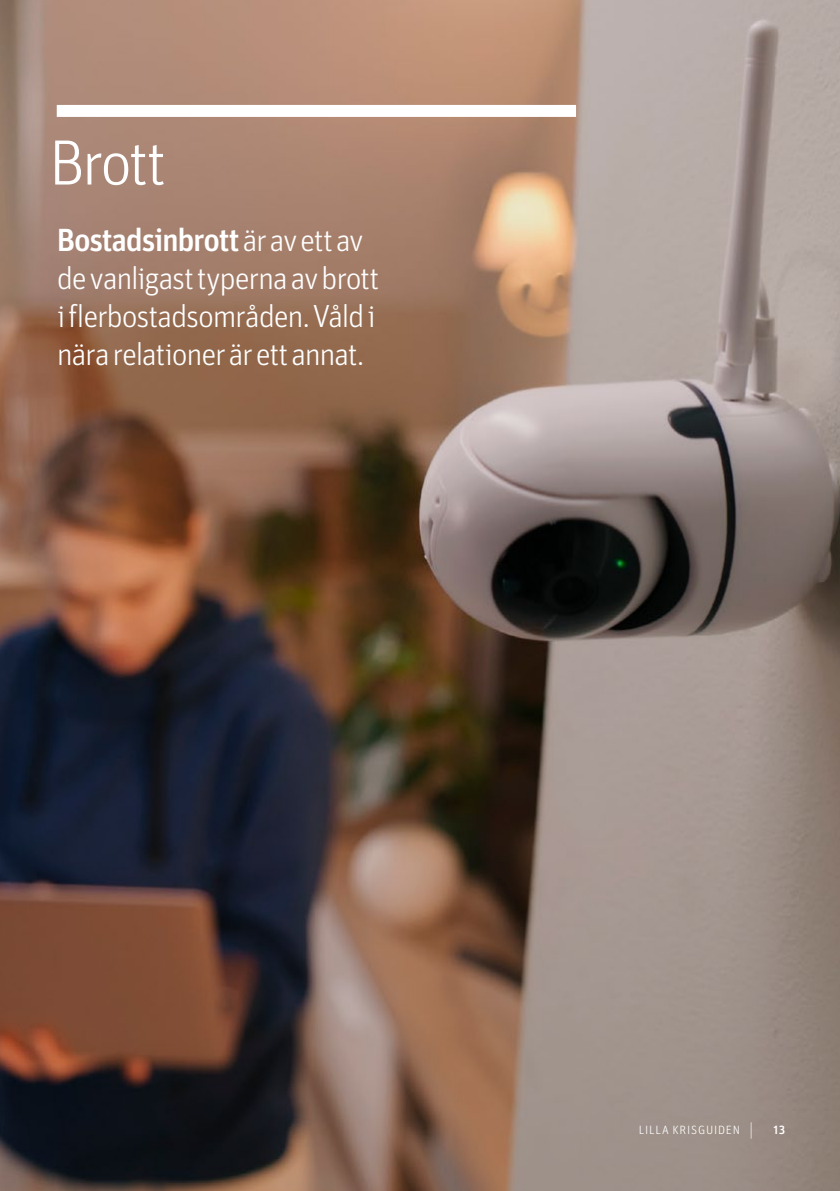
<style>
.page{position:relative;width:840px;height:1191px;background:#fff}
.page>*{position:absolute;margin:0;border:0;box-sizing:border-box;transform-origin:0 0}
.t1{font:300 64px "Unit OTRB";letter-spacing:-.045em;color:#fff}
.t2{font:300 32px/38px "Unit OTRB";letter-spacing:-.04em;color:#fff;text-align:justify}
.t3{font:32px "Unit OTRB1 Medi";letter-spacing:-.04em;color:#fff}
.t4{font:300 12px "Unit OTRB";letter-spacing:.065em;color:#fff}
.s1{font-family:"Unit OTRB";font-weight:300}
.s2{font-size:18px}
.s3{font-family:"Unit OTRB1 Medi";font-weight:400}
</style>
<div class="page">
<img style="left:0;top:0;width:839px;height:1191px">
<div style="left:57px;top:105px;width:518px;height:12px;background:#fff"></div>
<h1 class="t1" style="left:49px;top:125px;width:119px">Brott</h1>
<p class="t3" style="left:57px;top:220px;width:308px">Bostadsinbrott <span class="s1">är av ett av</span></p>
<p class="t2" style="left:57px;top:259px;width:324px">de vanligast typerna av brott i flerbostadsområden. Våld i nära relationer är ett annat.</p>
<p class="t4" style="left:638px;top:1123px;width:148px">LILLA KRISGUIDEN <span class="s2">|</span> <span class="s3">13</span></p>
</div>
